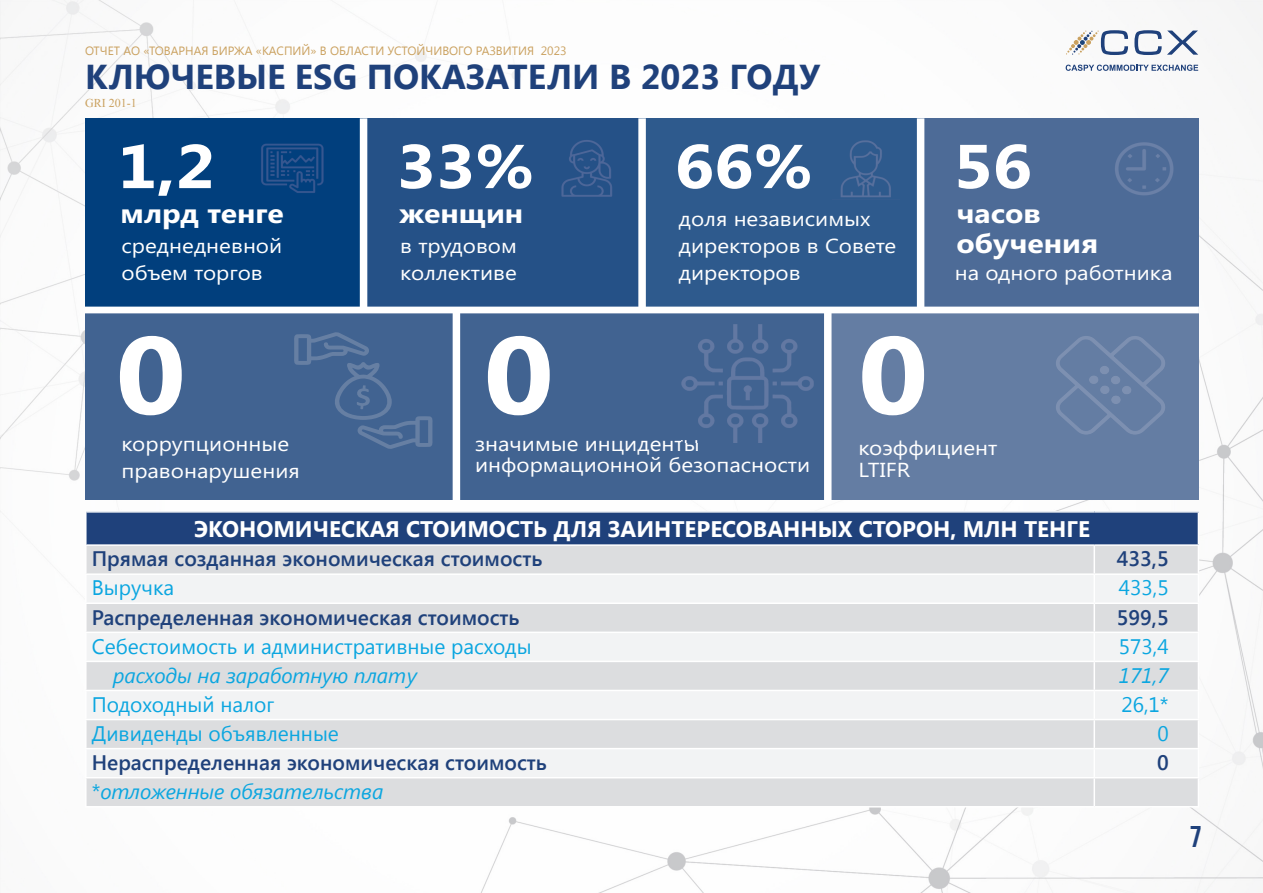
<style>
.page{position:relative;width:1263px;height:893px;background:#fff}
.page>*{position:absolute;margin:0;border:0;box-sizing:border-box;transform-origin:0 0}
.t1{font:700 109.65px "Segoe UI";color:#fff;scale:1.11 1}
.t2{font:700 61.8px "Segoe UI";color:#fff;scale:1.11 1}
.t3{font:700 34.5px "Segoe UI";color:#1f417b}
.t4{font:700 30px "Bebas Neue";color:#1f417b}
.t5{font:700 27.15px/29.4px "Segoe UI";color:#fff;scale:1.11 1}
.t6{font:700 22.5px "Segoe UI";color:#fff}
.t7{font:600 21px "Segoe UI";color:#1f417b}
.t8{font:21px "Segoe UI";color:#0ba6e0}
.t9{font:italic 21px "Segoe UI";color:#0ba6e0}
.t10{font:20.25px/27px "Segoe UI";color:#fff;scale:1.11 1}
.t11{font:12px "Segoe UI";color:#caa15f}
.t12{font:12px "Times New Roman";color:#caa15f}
.s1{font-style:normal}
</style>
<div class="page">
<img style="left:0;top:0;width:1263px;height:893px">
<svg style="left:1134px;top:30px;width:64px;height:25px"></svg>
<svg style="left:1066px;top:65px;width:132px;height:6px"></svg>
<svg style="left:1066px;top:30px;width:62px;height:25px"></svg>
<div style="left:86px;top:512px;width:1112px;height:33px;background:#1f417b"></div>
<div style="left:87px;top:546px;width:1111px;height:260px;background:#dcdddf"></div>
<svg style="left:87px;top:575px;width:1111px;height:202px;fill:#f2f3f4"></svg>
<hr style="left:85px;top:511px;width:1009px;height:2px;background:#fff">
<hr style="left:85px;top:513px;width:2px;height:31px;background:#fff">
<hr style="left:1094px;top:511px;width:105px;height:2px;background:#fff">
<hr style="left:1198px;top:513px;width:1px;height:31px;background:#fff">
<hr style="left:85px;top:544px;width:1009px;height:2px;background:#fff">
<hr style="left:85px;top:546px;width:2px;height:27px;background:#fff">
<hr style="left:1094px;top:544px;width:105px;height:2px;background:#fff">
<hr style="left:1093px;top:546px;width:2px;height:27px;background:#fff">
<hr style="left:85px;top:573px;width:1009px;height:2px;background:#fff">
<hr style="left:85px;top:575px;width:2px;height:27px;background:#fff">
<hr style="left:1094px;top:573px;width:105px;height:2px;background:#fff">
<hr style="left:1093px;top:575px;width:2px;height:27px;background:#fff">
<hr style="left:85px;top:602px;width:1009px;height:2px;background:#fff">
<hr style="left:85px;top:604px;width:2px;height:28px;background:#fff">
<hr style="left:1094px;top:602px;width:105px;height:2px;background:#fff">
<hr style="left:1093px;top:604px;width:2px;height:28px;background:#fff">
<hr style="left:85px;top:632px;width:1009px;height:1px;background:#fff">
<hr style="left:85px;top:633px;width:2px;height:28px;background:#fff">
<hr style="left:1094px;top:632px;width:105px;height:1px;background:#fff">
<hr style="left:1093px;top:633px;width:2px;height:28px;background:#fff">
<hr style="left:85px;top:661px;width:1009px;height:1px;background:#fff">
<hr style="left:85px;top:662px;width:2px;height:28px;background:#fff">
<hr style="left:1094px;top:661px;width:105px;height:1px;background:#fff">
<hr style="left:1093px;top:662px;width:2px;height:28px;background:#fff">
<hr style="left:85px;top:690px;width:1009px;height:1px;background:#fff">
<hr style="left:85px;top:691px;width:2px;height:28px;background:#fff">
<hr style="left:1094px;top:690px;width:105px;height:1px;background:#fff">
<hr style="left:1093px;top:691px;width:2px;height:28px;background:#fff">
<hr style="left:85px;top:719px;width:1009px;height:1px;background:#fff">
<hr style="left:85px;top:720px;width:2px;height:28px;background:#fff">
<hr style="left:1094px;top:719px;width:105px;height:1px;background:#fff">
<hr style="left:1093px;top:720px;width:2px;height:28px;background:#fff">
<hr style="left:85px;top:748px;width:1009px;height:1px;background:#fff">
<hr style="left:85px;top:749px;width:2px;height:28px;background:#fff">
<hr style="left:1094px;top:748px;width:105px;height:1px;background:#fff">
<hr style="left:1093px;top:749px;width:2px;height:28px;background:#fff">
<hr style="left:85px;top:777px;width:1009px;height:1px;background:#fff">
<hr style="left:85px;top:778px;width:2px;height:28px;background:#fff">
<hr style="left:1094px;top:777px;width:105px;height:1px;background:#fff">
<hr style="left:1093px;top:778px;width:2px;height:28px;background:#fff">
<svg style="left:1198px;top:546px;width:1px;height:260px"></svg>
<hr style="left:85px;top:806px;width:1009px;height:1px;background:#fff">
<hr style="left:1094px;top:806px;width:105px;height:1px;background:#fff">
<div style="left:85px;top:118px;width:279px;height:192px;background:#013f7d"></div>
<img style="left:261px;top:143px;width:63px;height:50px">
<div style="left:364px;top:118px;width:278px;height:192px;background:#255187"></div>
<img style="left:561px;top:140px;width:51px;height:57px">
<div style="left:642px;top:118px;width:279px;height:192px;background:#2e5a8d"></div>
<img style="left:840px;top:140px;width:51px;height:58px">
<div style="left:921px;top:118px;width:278px;height:192px;background:#4d6b97"></div>
<img style="left:1115px;top:142px;width:59px;height:54px">
<div style="left:85px;top:310px;width:371px;height:189px;background:#416391"></div>
<div style="left:456px;top:310px;width:372px;height:189px;background:#416391"></div>
<div style="left:828px;top:310px;width:371px;height:189px;background:#647da3"></div>
<svg style="left:294px;top:332px;width:139px;height:117px"></svg>
<img style="left:682px;top:324px;width:131px;height:119px">
<img style="left:1056px;top:336px;width:109px;height:99px">
<div style="left:360px;top:118px;width:7px;height:192px;background:#fff"></div>
<div style="left:85px;top:306px;width:1114px;height:8px;background:#fff"></div>
<div style="left:638px;top:118px;width:8px;height:192px;background:#fff"></div>
<div style="left:917px;top:118px;width:7px;height:192px;background:#fff"></div>
<div style="left:453px;top:310px;width:7px;height:189px;background:#fff"></div>
<div style="left:824px;top:310px;width:7px;height:189px;background:#fff"></div>
<p class="t11" style="left:85px;top:42px;width:483px">ОТЧЕТ АО «ТОВАРНАЯ БИРЖА «КАСПИЙ» В ОБЛАСТИ УСТОЙЧИВОГО РАЗВИТИЯ 2023</p>
<p class="t3" style="left:85px;top:52px;width:737px">КЛЮЧЕВЫЕ ESG ПОКАЗАТЕЛИ В 2023 ГОДУ</p>
<p class="t12" style="left:85px;top:95px;width:53px">GRI 201-1</p>
<p class="t2" style="left:118px;top:143px;width:89px">1,2</p>
<p class="t5" style="left:121px;top:202px;width:148px">млрд тенге</p>
<p class="t10" style="left:122px;top:231px;width:146px">среднедневной объем торгов</p>
<p class="t2" style="left:396px;top:143px;width:126px">33%</p>
<p class="t5" style="left:399px;top:202px;width:113px">женщин</p>
<p class="t10" style="left:679px;top:204px;width:197px">доля независимых директоров в Совете директоров</p>
<p class="t2" style="left:675px;top:143px;width:126px">66%</p>
<p class="t2" style="left:953px;top:143px;width:72px">56</p>
<p class="t5" style="left:956px;top:202px;width:129px">часов обучения</p>
<p class="t10" style="left:400px;top:231px;width:107px">в трудовом коллективе</p>
<p class="t10" style="left:955px;top:258px;width:198px">на одного работника</p>
<p class="t1" style="left:116px;top:334px;width:65px">0</p>
<p class="t10" style="left:122px;top:429px;width:162px">коррупционные правонарушения</p>
<p class="t1" style="left:484px;top:334px;width:65px">0</p>
<p class="t10" style="left:475px;top:432px;width:303px;line-height:21.6px">значимые инциденты информационной безопасности</p>
<p class="t1" style="left:858px;top:334px;width:65px">0</p>
<p class="t10" style="left:858px;top:436px;width:127px;line-height:21.6px">коэффициент<br>LTIFR</p>
<p class="t6" style="left:194px;top:513px;width:897px">ЭКОНОМИЧЕСКАЯ СТОИМОСТЬ ДЛЯ ЗАИНТЕРЕСОВАННЫХ СТОРОН, МЛН ТЕНГЕ</p>
<p class="t7" style="left:92px;top:544px;width:452px">Прямая созданная экономическая стоимость</p>
<p class="t7" style="left:1117px;top:544px;width:53px">433,5</p>
<p class="t8" style="left:92px;top:573px;width:84px">Выручка</p>
<p class="t8" style="left:1119px;top:573px;width:51px">433,5</p>
<p class="t7" style="left:92px;top:602px;width:429px">Распределенная экономическая стоимость</p>
<p class="t7" style="left:1117px;top:602px;width:53px">599,5</p>
<p class="t8" style="left:92px;top:632px;width:441px">Себестоимость и административные расходы</p>
<p class="t8" style="left:1119px;top:632px;width:51px">573,4</p>
<p class="t9" style="left:113px;top:661px;width:305px">расходы на заработную плату</p>
<p class="t9" style="left:1119px;top:661px;width:51px">171,7</p>
<p class="t8" style="left:92px;top:690px;width:184px">Подоходный налог</p>
<p class="t8" style="left:1121px;top:690px;width:49px">26,1*</p>
<p class="t8" style="left:92px;top:719px;width:249px">Дивиденды объявленные</p>
<p class="t8" style="left:1157px;top:719px;width:13px">0</p>
<p class="t7" style="left:92px;top:748px;width:457px">Нераспределенная экономическая стоимость</p>
<p class="t7" style="left:1157px;top:748px;width:13px">0</p>
<p class="t9" style="left:92px;top:777px;width:293px"><span class="s1">*</span>отложенные обязательства</p>
<h3 class="t4" style="left:1190px;top:820px;width:13px">7</h3>
</div>
